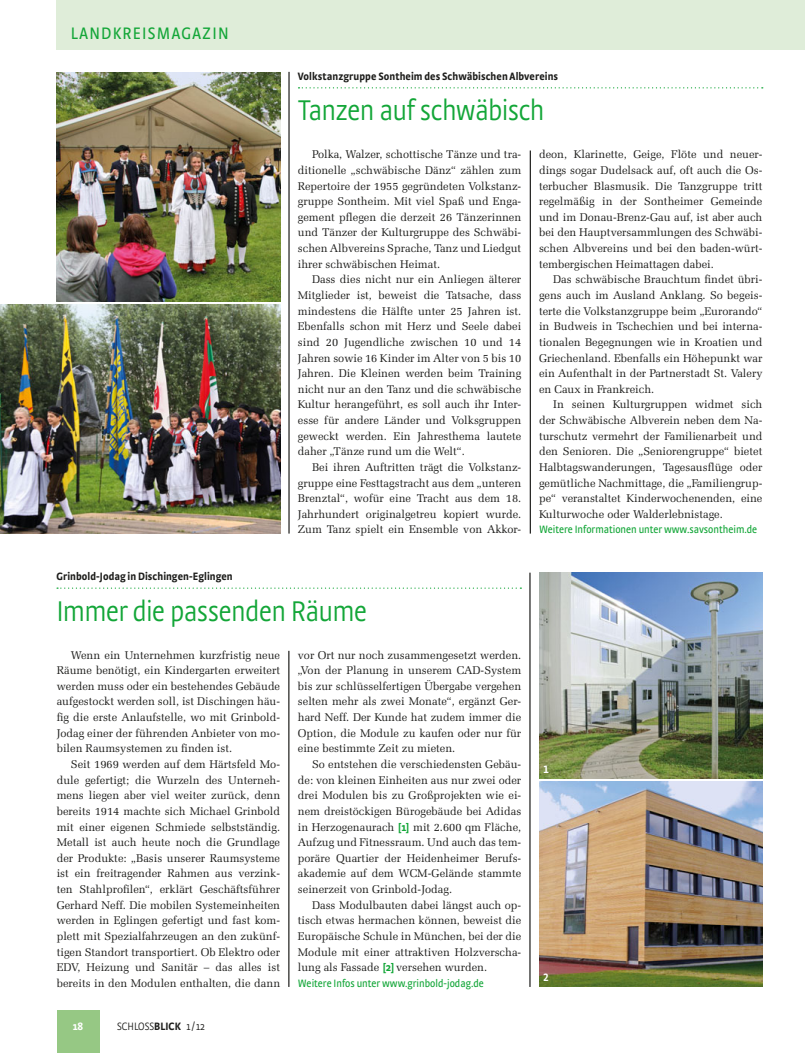
<style>
.page{position:relative;width:805px;height:1053px;background:#fff}
.page>*{position:absolute;margin:0;border:0;box-sizing:border-box;transform-origin:0 0}
.t1{font:300 30px "Strada Cond";letter-spacing:-.025em;color:#13a638}
.t2{font:17.5px "Strada Cond";letter-spacing:.07em;color:#13a638}
.t3{font:11.25px/15.6px "Zapf Elliptical 711 BT";color:#1d1d1b;text-align:justify}
.t4{font:700 11.25px "Strada Cond";color:#1d1d1b}
.t5{font:11.25px "Strada Cond";color:#13a638}
.t6{font:300 11.25px "Strada Cond";color:#1d1d1b}
.t7{font:700 11.25px "Strada Cond";color:#fff}
.t8{font:700 11.25px "Strada Cond TF";color:#fff}
.s1{font-family:"Strada Cond";font-weight:700;color:#13a638}
.s2{font-weight:700}
</style>
<div class="page">
<div style="left:57px;top:1010px;width:42px;height:42px;background:#96c884"></div>
<div style="left:57px;top:0;width:747px;height:50px;background:#dfedd9"></div>
<img style="left:0;top:304px;width:280px;height:229px">
<img style="left:57px;top:72px;width:223px;height:230px">
<svg style="left:298px;top:87px;width:464px;height:1px"></svg>
<hr style="left:530px;top:150px;width:1px;height:383px;background:#1d1d1b">
<hr style="left:529px;top:572px;width:1px;height:414px;background:#1d1d1b">
<hr style="left:289px;top:72px;width:1px;height:461px;background:#1d1d1b">
<hr style="left:288px;top:650px;width:1px;height:336px;background:#1d1d1b">
<img style="left:539px;top:572px;width:223px;height:206px">
<img style="left:539px;top:781px;width:223px;height:205px">
<svg style="left:57px;top:587px;width:464px;height:1px"></svg>
<h2 class="t2" style="left:71px;top:26px;width:159px">LANDKREISMAGAZIN</h2>
<p class="t4" style="left:298px;top:71px;width:262px">Volkstanzgruppe Sontheim des Schwäbischen Albvereins</p>
<h1 class="t1" style="left:298px;top:98px;width:248px">Tanzen auf schwäbisch</h1>
<p class="t3" style="left:298px;top:146px;width:225px;text-indent:14px">Polka, Walzer, schottische Tänze und tra&shy;ditionelle „schwäbische Dänz“ zählen zum Repertoire der 1955 gegründeten Volkstanz&shy;gruppe Sontheim. Mit viel Spaß und Enga&shy;gement pflegen die derzeit 26 Tänzerinnen und Tänzer der Kulturgruppe des Schwäbi&shy;schen Albvereins Sprache, Tanz und Liedgut ihrer schwäbischen Heimat.</p>
<p class="t3" style="left:298px;top:271px;width:225px;text-indent:14px">Dass dies nicht nur ein Anliegen älterer Mitglieder ist, beweist die Tatsache, dass mindestens die Hälfte unter 25 Jahren ist.<br>Ebenfalls schon mit Herz und Seele dabei sind 20 Jugendliche zwischen 10 und 14<br>Jahren sowie 16 Kinder im Alter von 5 bis 10<br>Jahren. Die Kleinen werden beim Training nicht nur an den Tanz und die schwäbische Kultur herangeführt, es soll auch ihr Inter&shy;esse für andere Länder und Volksgruppen geweckt werden. Ein Jahresthema lautete daher „Tänze rund um die Welt“.</p>
<p class="t3" style="left:298px;top:459px;width:225px;text-indent:14px">Bei ihren Auftritten trägt die Volkstanz&shy;gruppe eine Festtagstracht aus dem „unteren Brenztal“, wofür eine Tracht aus dem 18.<br>Jahrhundert originalgetreu kopiert wurde.<br>Zum Tanz spielt ein Ensemble von Akkor-</p>
<p class="t3" style="left:539px;top:146px;width:225px">deon, Klarinette, Geige, Flöte und neuer&shy;dings sogar Dudelsack auf, oft auch die Os&shy;terbucher Blasmusik. Die Tanzgruppe tritt regelmäßig in der Sontheimer Gemeinde und im Donau-Brenz-Gau auf, ist aber auch bei den Hauptversammlungen des Schwäbi&shy;schen Albvereins und bei den baden-würt&shy;tembergischen Heimattagen dabei.</p>
<p class="t3" style="left:539px;top:271px;width:225px;text-indent:14px">Das schwäbische Brauchtum findet übri&shy;gens auch im Ausland Anklang. So begeis&shy;terte die Volkstanzgruppe beim „Eurorando“ in Budweis in Tschechien und bei interna&shy;tionalen Begegnungen wie in Kroatien und Griechenland. Ebenfalls ein Höhepunkt war ein Aufenthalt in der Partnerstadt St. Valery en Caux in Frankreich.</p>
<p class="t3" style="left:539px;top:396px;width:225px;text-indent:14px">In seinen Kulturgruppen widmet sich der Schwäbische Albverein neben dem Na&shy;turschutz vermehrt der Familienarbeit und den Senioren. Die „Seniorengruppe“ bietet Halbtagswanderungen, Tagesausflüge oder gemütliche Nachmittage, die „Familiengrup&shy;pe“ veranstaltet Kinderwochenenden, eine Kulturwoche oder Walderlebnistage.</p>
<p class="t5" style="left:539px;top:525px;width:220px">Weitere Informationen unter www.savsontheim.de</p>
<p class="t4" style="left:56px;top:571px;width:178px">Grinbold-Jodag in Dischingen-Eglingen</p>
<h1 class="t1" style="left:56px;top:598px;width:312px">Immer die passenden Räume</h1>
<p class="t3" style="left:57px;top:646px;width:225px;text-indent:14px">Wenn ein Unternehmen kurzfristig neue Räume benötigt, ein Kindergarten erweitert werden muss oder ein bestehendes Gebäude aufgestockt werden soll, ist Dischingen häu&shy;fig die erste Anlaufstelle, wo mit Grinbold-Jodag einer der führenden Anbieter von mo&shy;bilen Raumsystemen zu finden ist.</p>
<p class="t3" style="left:57px;top:756px;width:225px;text-indent:14px">Seit 1969 werden auf dem Härtsfeld Mo&shy;dule gefertigt; die Wurzeln des Unterneh&shy;mens liegen aber viel weiter zurück, denn bereits 1914 machte sich Michael Grinbold mit einer eigenen Schmiede selbstständig.<br>Metall ist auch heute noch die Grundlage der Produkte: „Basis unserer Raumsysteme ist ein freitragender Rahmen aus verzink&shy;ten Stahlprofilen“, erklärt Geschäftsführer Gerhard Neff. Die mobilen Systemeinheiten werden in Eglingen gefertigt und fast kom&shy;plett mit Spezialfahrzeugen an den zukünf&shy;tigen Standort transportiert. Ob Elektro oder EDV, Heizung und Sanitär – das alles ist bereits in den Modulen enthalten, die dann</p>
<p class="t3" style="left:298px;top:646px;width:225px">vor Ort nur noch zusammengesetzt werden. „Von der Planung in unserem CAD-System bis zur schlüsselfertigen Übergabe vergehen selten mehr als zwei Monate“, ergänzt Ger&shy;hard Neff. Der Kunde hat zudem immer die Option, die Module zu kaufen oder nur für eine bestimmte Zeit zu mieten.</p>
<p class="t3" style="left:298px;top:756px;width:225px;text-indent:14px">So entstehen die verschiedensten Gebäu&shy;de: von kleinen Einheiten aus nur zwei oder drei Modulen bis zu Großprojekten wie ei&shy;nem dreistöckigen Bürogebäude bei Adidas in Herzogenaurach <span class="s1">[1]</span> mit 2.600 qm Fläche, Aufzug und Fitnessraum. Und auch das tem&shy;poräre Quartier der Heidenheimer Berufs&shy;akademie auf dem WCM-Gelände stammte seinerzeit von Grinbold-Jodag.</p>
<p class="t3" style="left:298px;top:896px;width:225px;text-indent:14px">Dass Modulbauten dabei längst auch op&shy;tisch etwas hermachen können, beweist die Europäische Schule in München, bei der die Module mit einer attraktiven Holzverscha&shy;lung als Fassade <span class="s1">[2]</span> versehen wurden.</p>
<p class="t5" style="left:298px;top:978px;width:187px">Weitere Infos unter www.grinbold-jodag.de</p>
<p class="t7" style="left:73px;top:1021px;width:12px">18</p>
<p class="t6" style="left:117px;top:1021px;width:89px">SCHLOSS<span class="s2">BLICK</span> 1 / 12</p>
<p class="t8" style="left:543px;top:765px;width:7px">1</p>
<p class="t8" style="left:543px;top:972px;width:7px">2</p>
</div>
